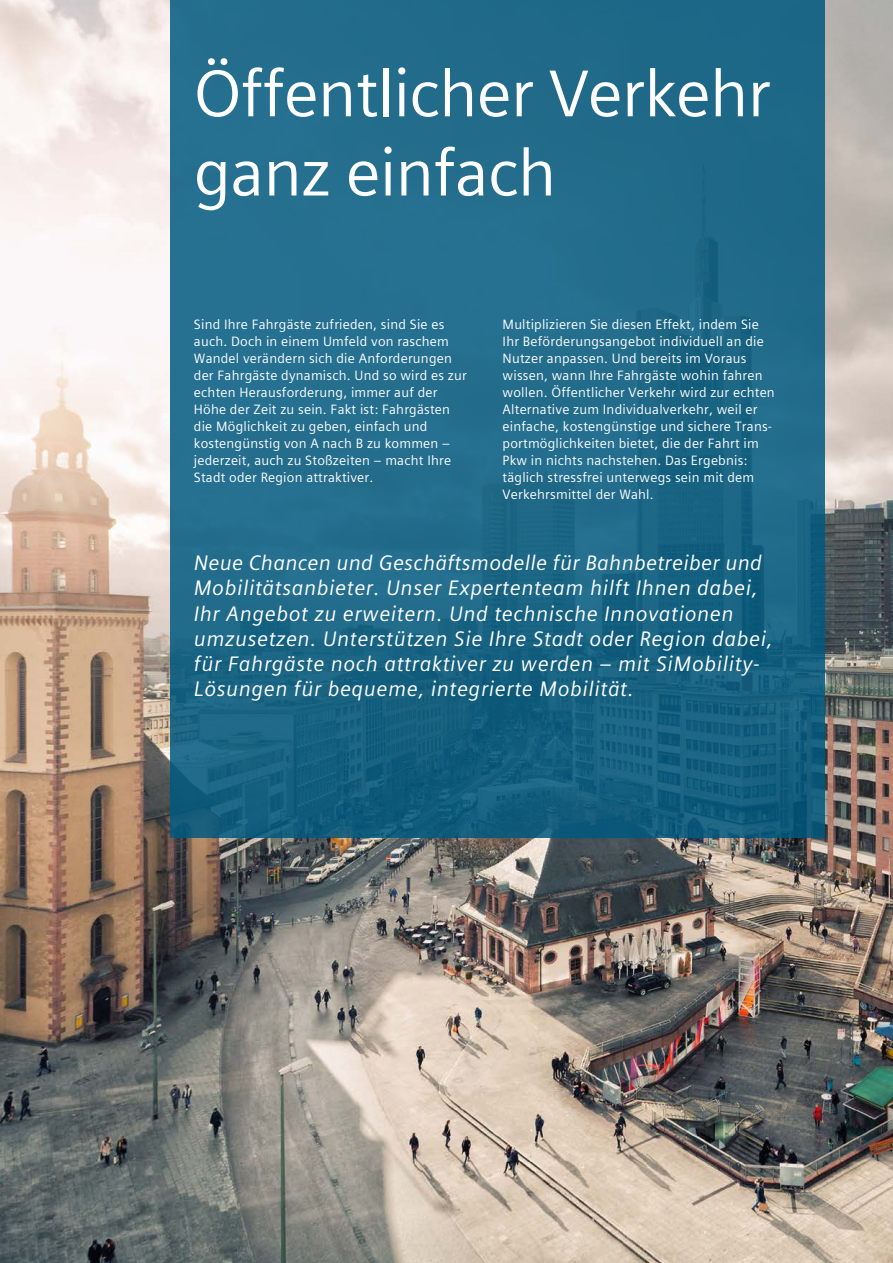
<style>
.page{position:relative;width:893px;height:1263px;background:#fff}
.page>*{position:absolute;margin:0;border:0;box-sizing:border-box;transform-origin:0 0}
._01__Headline__44pt{font:66px/79.2px "Siemens Sans Global";letter-spacing:-.01em;color:#fff}
._02__Subhead_Intro{font:italic 21px/25.2px "Siemens Sans Global";letter-spacing:.025em;color:#fff}
._04__Body_text__9pt{font:13.5px/17px "Siemens Sans Global";letter-spacing:.015em;color:#fff}
</style>
<div class="page">
<img style="left:0;top:0;width:893px;height:1263px">
<div style="left:170px;top:0;width:655px;height:838px;background:linear-gradient(to bottom,#267090,#166181)"></div>
<hr style="left:892px;top:676px;width:1px;height:587px;background:#f1f0eb">
<p class="_01__Headline__44pt" style="left:194px;top:54px;width:578px">Öffentlicher Verkehr ganz einfach</p>
<p class="_04__Body_text__9pt" style="left:194px;top:316px;width:274px">Sind Ihre Fahrgäste zufrieden, sind Sie es auch. Doch in einem Umfeld von raschem Wandel verändern sich die Anforderungen der Fahrgäste dynamisch. Und so wird es zur echten Herausforderung, immer auf der Höhe der Zeit zu sein. Fakt ist: Fahrgästen die Möglichkeit zu geben, einfach und kostengünstig von A nach B zu kommen – jederzeit, auch zu Stoßzeiten – macht Ihre Stadt oder Region attraktiver.</p>
<p class="_04__Body_text__9pt" style="left:503px;top:316px;width:274px">Multiplizieren Sie diesen Effekt, indem Sie Ihr Beförderungsangebot individuell an die Nutzer anpassen. Und bereits im Voraus wissen, wann Ihre Fahrgäste wohin fahren wollen. Öffentlicher Verkehr wird zur echten Alternative zum Individualverkehr, weil er einfache, kostengünstige und sichere Trans&shy;portmöglichkeiten bietet, die der Fahrt im Pkw in nichts nachstehen. Das Ergebnis: täglich stressfrei unterwegs sein mit dem Verkehrsmittel der Wahl.</p>
<p class="_02__Subhead_Intro" style="left:194px;top:550px;width:580px">Neue Chancen und Geschäftsmodelle für Bahnbetreiber und Mobilitätsanbieter. Unser Expertenteam hilft Ihnen dabei, Ihr Angebot zu erweitern. Und technische Innovationen umzusetzen. Unterstützen Sie Ihre Stadt oder Region dabei, für Fahrgäste noch attraktiver zu werden – mit SiMobility-Lösungen für bequeme, integrierte Mobilität.</p>
</div>
